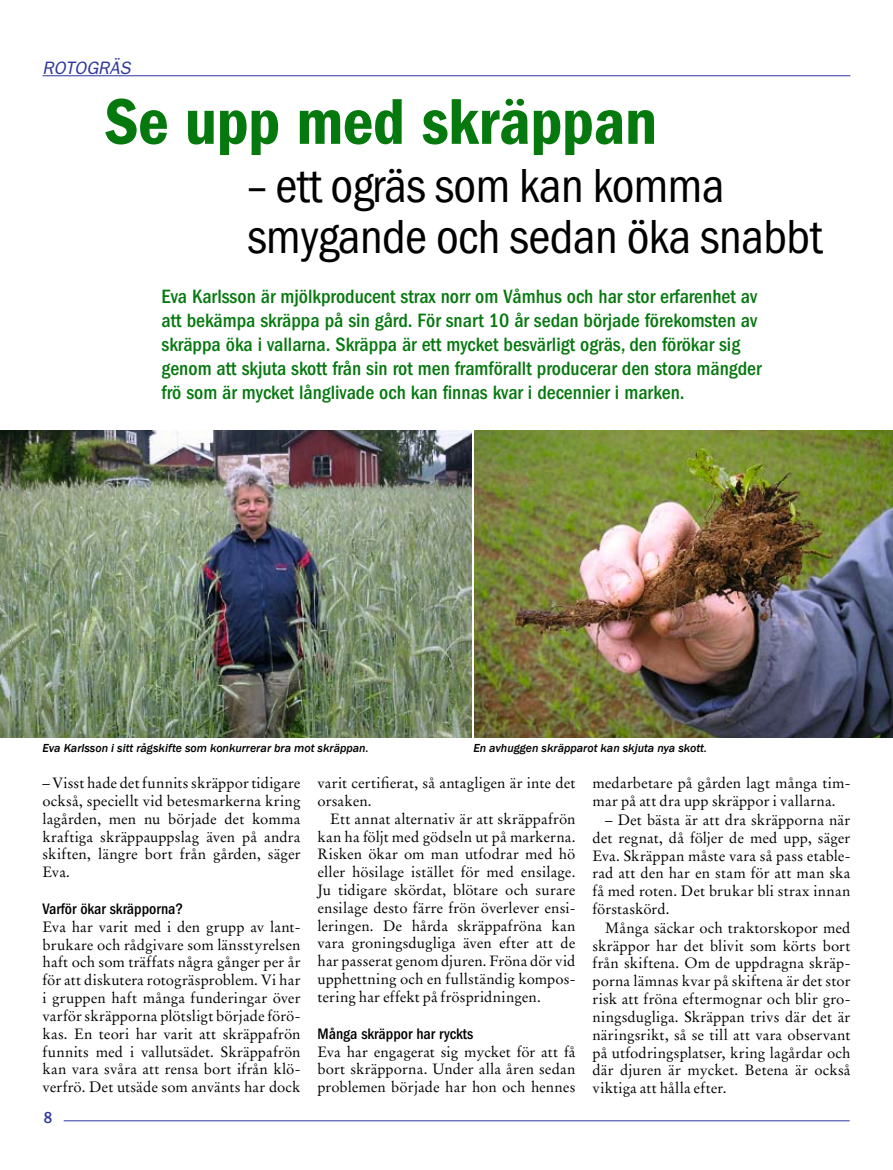
<style>
.page{position:relative;width:893px;height:1170px;background:#fff}
.page>*{position:absolute;margin:0;border:0;box-sizing:border-box;transform-origin:0 0}
.t1{font:600 condensed 66.9px "Franklin Gothic";letter-spacing:-.005em;color:#05780e}
.t2{font:condensed 49.5px/51px "Franklin Gothic";letter-spacing:-.01em;color:#000}
.t3{font:500 condensed 19.95px/24px "Franklin Gothic";color:#05780e}
.t4{font:italic 18px "Franklin Gothic";color:#2e369b}
.t5{font:500 condensed 16.5px "Franklin Gothic";color:#2e369b}
.t6{font:500 condensed 15.75px "Franklin Gothic";color:#000}
.t7{font:14.85px/17.9px "Stempel Garamond";letter-spacing:.01em;color:#000;text-align:justify}
.t8{font:italic 500 12px "Franklin Gothic";color:#000}
</style>
<div class="page">
<hr style="left:64px;top:1120px;width:786px;height:1px;background:#2e369b">
<img style="left:0;top:431px;width:472px;height:306px">
<img style="left:474px;top:431px;width:419px;height:306px">
<hr style="left:43px;top:75px;width:807px;height:1px;background:#2e369b">
<p class="t4" style="left:43px;top:58px;width:90px">ROTOGRÄS</p>
<h1 class="t1" style="left:104px;top:83px;width:554px">Se upp med skräppan</h1>
<h2 class="t2" style="left:247px;top:160px;width:576px">– ett ogräs som kan komma smygande och sedan öka snabbt</h2>
<p class="t3" style="left:162px;top:284px;width:601px">Eva Karlsson är mjölkproducent strax norr om Våmhus och har stor erfarenhet av att bekämpa skräppa på sin gård. För snart 10 år sedan började förekomsten av skräppa öka i vallarna. Skräppa är ett mycket besvärligt ogräs, den förökar sig genom att skjuta skott från sin rot men framförallt producerar den stora mängder frö som är mycket långlivade och kan finnas kvar i decennier i marken.</p>
<p class="t8" style="left:43px;top:740px;width:328px">Eva Karlsson i sitt rågskifte som konkurrerar bra mot skräppan.</p>
<p class="t8" style="left:473px;top:740px;width:235px">En avhuggen skräpparot kan skjuta nya skott.</p>
<p class="t7" style="left:43px;top:774px;width:259px">– Visst hade det funnits skräppor tidigare också, speciellt vid betesmarkerna kring lagården, men nu började det komma kraftiga skräppauppslag även på andra skiften, längre bort från gården, säger Eva.</p>
<p class="t6" style="left:43px;top:899px;width:142px">Varför ökar skräpporna?</p>
<p class="t7" style="left:43px;top:917px;width:259px">Eva har varit med i den grupp av lant&shy;brukare och rådgivare som länsstyrelsen haft och som träffats några gånger per år för att diskutera rotogräsproblem. Vi har i gruppen haft många funderingar över varför skräpporna plötsligt började förö&shy;kas. En teori har varit att skräppafrön funnits med i vallutsädet. Skräppafrön kan vara svåra att rensa bort ifrån klö&shy;verfrö. Det utsäde som använts har dock</p>
<p class="t5" style="left:44px;top:1107px;width:10px">8</p>
<p class="t7" style="left:317px;top:774px;width:259px">varit certifierat, så antagligen är inte det orsaken.</p>
<p class="t7" style="left:317px;top:809px;width:259px;text-indent:13px">Ett annat alternativ är att skräppafrön kan ha följt med gödseln ut på markerna.<br>Risken ökar om man utfodrar med hö eller hösilage istället för med ensilage.<br>Ju tidigare skördat, blötare och surare ensilage desto färre frön överlever ensi&shy;leringen. De hårda skräppafröna kan vara groningsdugliga även efter att de har passerat genom djuren. Fröna dör vid upphettning och en fullständig kompos&shy;tering har effekt på fröspridningen.</p>
<p class="t6" style="left:317px;top:1024px;width:157px">Många skräppor har ryckts</p>
<p class="t7" style="left:317px;top:1042px;width:259px">Eva har engagerat sig mycket för att få bort skräpporna. Under alla åren sedan problemen började har hon och hennes</p>
<p class="t7" style="left:592px;top:774px;width:259px">medarbetare på gården lagt många tim&shy;mar på att dra upp skräppor i vallarna.</p>
<p class="t7" style="left:592px;top:811px;width:259px;text-indent:13px">– Det bästa är att dra skräpporna när det regnat, då följer de med upp, säger Eva. Skräppan måste vara så pass etable&shy;rad att den har en stam för att man ska få med roten. Det brukar bli strax innan förstaskörd.</p>
<p class="t7" style="left:592px;top:918px;width:259px;text-indent:13px">Många säckar och traktorskopor med skräppor har det blivit som körts bort från skiftena. Om de uppdragna skräp&shy;porna lämnas kvar på skiftena är det stor risk att fröna eftermognar och blir gro&shy;ningsdugliga. Skräppan trivs där det är näringsrikt, så se till att vara observant på utfodringsplatser, kring lagårdar och där djuren är mycket. Betena är också viktiga att hålla efter.</p>
</div>
